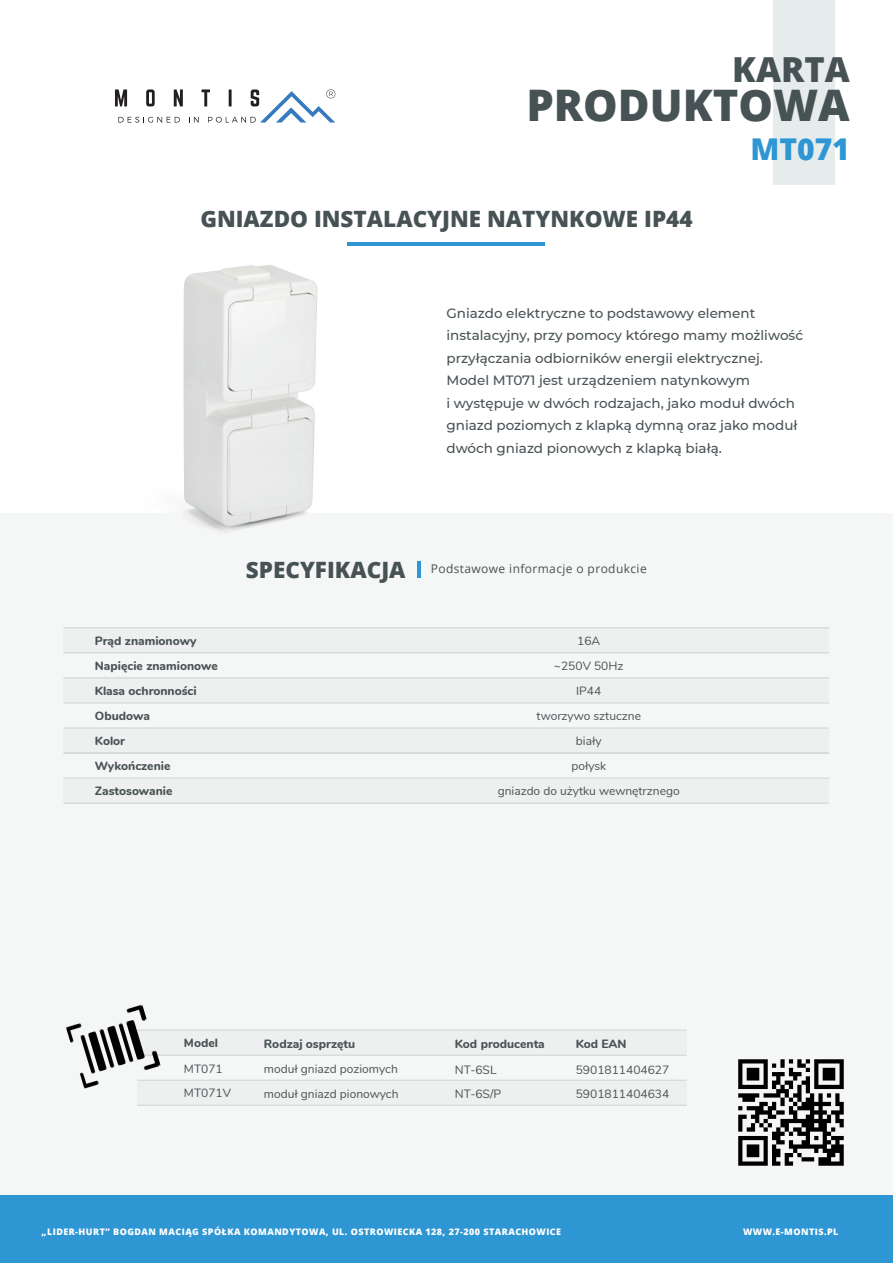
<style>
.page{position:relative;width:893px;height:1263px;background:#fff}
.page>*{position:absolute;margin:0;border:0;box-sizing:border-box;transform-origin:0 0}
.t1{font:800 43.5px "Open Sans";color:#475255}
.t2{font:800 34.5px "Open Sans";color:#475255}
.t3{font:800 30px "Open Sans";color:#2e96d3}
.t4{font:800 22.5px "Open Sans";color:#475255}
.t5{font:500 13.5px/22.5px "Montserrat";color:#495255}
.t6{font:12px/24.3px "Nunito";color:#495255}
.t7{font:800 12px "Nunito";color:#495255}
.t8{font:12px "Open Sans";letter-spacing:.03em;color:#475255}
.t9{font:800 9px "Open Sans";letter-spacing:.05em;color:#fff}
.s1{font-weight:800;font-size:22.5px}
</style>
<div class="page">
<div style="left:773px;top:0;width:61px;height:184px;background:#e6ecec"></div>
<div style="left:0;top:1195px;width:893px;height:68px;background:#2e96d3"></div>
<svg style="left:115px;top:89px;width:12px;height:17px"></svg>
<svg style="left:146px;top:89px;width:9px;height:17px"></svg>
<svg style="left:174px;top:89px;width:9px;height:17px"></svg>
<svg style="left:118px;top:117px;width:62px;height:6px"></svg>
<svg style="left:189px;top:89px;width:146px;height:34px"></svg>
<div style="left:0;top:513px;width:893px;height:682px;background:#f5f7f6"></div>
<div style="left:64px;top:628px;width:765px;height:25px;background:#eef0ef"></div>
<div style="left:64px;top:678px;width:765px;height:25px;background:#eef0ef"></div>
<hr style="left:64px;top:627px;width:765px;height:1px;background:#d1d2d2">
<hr style="left:64px;top:653px;width:765px;height:1px;background:#d1d2d2">
<hr style="left:64px;top:678px;width:765px;height:1px;background:#d1d2d2">
<hr style="left:64px;top:703px;width:765px;height:1px;background:#d1d2d2">
<div style="left:137px;top:1030px;width:550px;height:25px;background:#eef0ef"></div>
<div style="left:137px;top:1080px;width:550px;height:25px;background:#eef0ef"></div>
<hr style="left:137px;top:1030px;width:550px;height:1px;background:#d1d2d2">
<hr style="left:137px;top:1055px;width:550px;height:1px;background:#d1d2d2">
<hr style="left:137px;top:1080px;width:550px;height:1px;background:#d1d2d2">
<hr style="left:137px;top:1105px;width:550px;height:1px;background:#d1d2d2">
<img style="left:66px;top:1004px;width:97px;height:85px">
<div style="left:64px;top:728px;width:765px;height:25px;background:#eef0ef"></div>
<hr style="left:64px;top:728px;width:765px;height:1px;background:#d1d2d2">
<div style="left:64px;top:778px;width:765px;height:25px;background:#eef0ef"></div>
<hr style="left:64px;top:753px;width:765px;height:1px;background:#d1d2d2">
<hr style="left:64px;top:778px;width:765px;height:1px;background:#d1d2d2">
<hr style="left:64px;top:803px;width:765px;height:1px;background:#d1d2d2">
<hr style="left:417px;top:561px;width:4px;height:17px;background:#2e96d3">
<img style="left:738px;top:1059px;width:106px;height:107px">
<img style="left:180px;top:265px;width:138px;height:268px">
<hr style="left:348px;top:242px;width:197px;height:4px;background:#2e96d3">
<h2 class="t2" style="left:732px;top:43px;width:119px">KARTA</h2>
<h1 class="t1" style="left:526px;top:72px;width:325px">PRODUKTOWA</h1>
<h3 class="t3" style="left:750px;top:126px;width:101px">MT071</h3>
<h3 class="t4" style="left:200px;top:202px;width:494px">GNIAZDO INSTALACYJNE NATYNKOWE IP44</h3>
<p class="t5" style="left:446px;top:301px;width:358px">Gniazdo elektryczne to podstawowy element instalacyjny, przy pomocy którego mamy możliwość przyłączania odbiorników energii elektrycznej.<br>Model MT071 jest urządzeniem natynkowym<br>i występuje w dwóch rodzajach, jako moduł dwóch gniazd poziomych z klapką dymną oraz jako moduł dwóch gniazd pionowych z klapką białą.</p>
<p class="t8" style="left:246px;top:561px;width:402px"><span class="s1">SPECYFIKACJA</span> Podstawowe informacje o produkcie</p>
<p class="t7" style="left:95px;top:632px;width:103px">Prąd znamionowy</p>
<p class="t6" style="left:577px;top:628px;width:25px">16A</p>
<p class="t7" style="left:95px;top:657px;width:124px">Napięcie znamionowe</p>
<p class="t6" style="left:554px;top:653px;width:71px">~250V 50Hz</p>
<p class="t7" style="left:95px;top:682px;width:103px">Klasa ochronności</p>
<p class="t6" style="left:576px;top:678px;width:27px">IP44</p>
<p class="t7" style="left:95px;top:707px;width:57px">Obudowa</p>
<p class="t6" style="left:536px;top:703px;width:106px">tworzywo sztuczne</p>
<p class="t7" style="left:95px;top:732px;width:32px">Kolor</p>
<p class="t6" style="left:576px;top:728px;width:27px">biały</p>
<p class="t7" style="left:95px;top:757px;width:77px">Wykończenie</p>
<p class="t6" style="left:571px;top:753px;width:36px">połysk</p>
<p class="t7" style="left:95px;top:782px;width:79px">Zastosowanie</p>
<p class="t6" style="left:498px;top:778px;width:183px">gniazdo do użytku wewnętrznego</p>
<p class="t7" style="left:184px;top:1034px;width:36px">Model</p>
<p class="t7" style="left:264px;top:1035px;width:93px">Rodzaj osprzętu</p>
<p class="t7" style="left:455px;top:1035px;width:92px">Kod producenta</p>
<p class="t6" style="left:184px;top:1056px;width:49px">MT071<br>MT071V</p>
<p class="t6" style="left:455px;top:1057px;width:48px">NT-6SL<br>NT-6S/P</p>
<p class="t6" style="left:264px;top:1056px;width:136px">moduł gniazd poziomych moduł gniazd pionowych</p>
<p class="t7" style="left:576px;top:1035px;width:52px">Kod EAN</p>
<p class="t6" style="left:576px;top:1057px;width:95px">5901811404627<br>5901811404634</p>
<p class="t9" style="left:42px;top:1225px;width:521px">„LIDER-HURT” BOGDAN MACIĄG SPÓŁKA KOMANDYTOWA, UL. OSTROWIECKA 128, 27-200 STARACHOWICE</p>
<p class="t9" style="left:743px;top:1225px;width:97px">WWW.E-MONTIS.PL</p>
</div>
